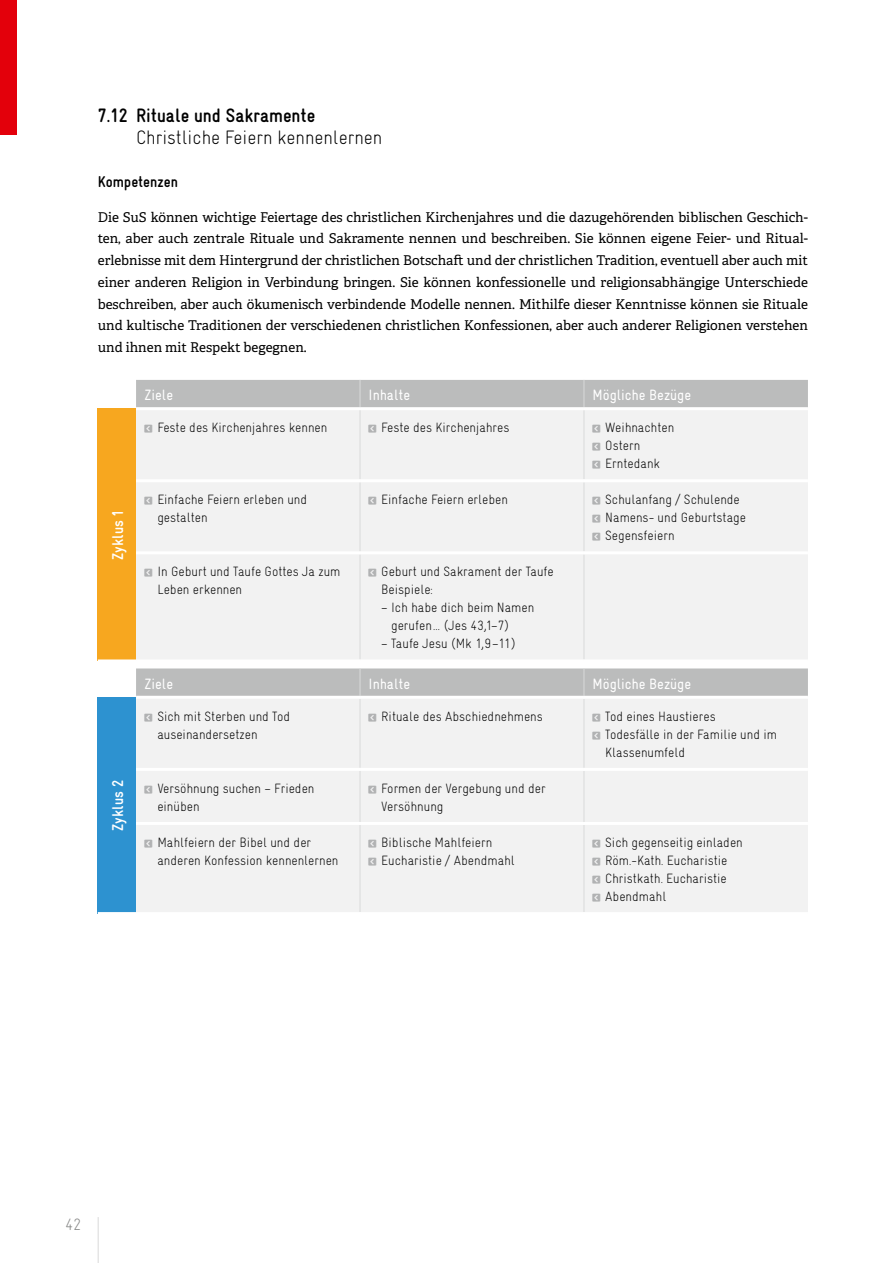
<style>
.page{position:relative;width:893px;height:1263px;background:#fff}
.page>*{position:absolute;margin:0;border:0;box-sizing:border-box;transform-origin:0 0}
.t1{font:300 19.5px "Gravur Condensed";color:#000}
.t2{font:700 19.5px "Gravur Condensed";color:#000}
.t3{font:300 16.5px "Gravur Condensed";color:#868786}
.t4{font:700 15.75px "Gravur Condensed";color:#fff}
.t5{font:700 15.75px "Gravur Condensed";color:#000}
.t6{font:15px "Gravur Condensed";color:#fff}
.t7{font:300 13.5px/18px "Gravur Condensed";color:#000}
.t8{font:13.5px/21.8px "Adelle";color:#000;text-align:justify}
</style>
<div class="page">
<div style="left:0;top:0;width:17px;height:135px;background:#e3000b"></div>
<hr style="left:98px;top:1217px;width:1px;height:46px;background:#d9dada">
<div style="left:98px;top:409px;width:38px;height:252px;background:#f7a71f"></div>
<div style="left:136px;top:410px;width:672px;height:249px;background:#f2f2f2"></div>
<div style="left:136px;top:380px;width:672px;height:27px;background:#bbbcbc"></div>
<hr style="left:360px;top:410px;width:1px;height:69px;background:#d9dada">
<hr style="left:584px;top:410px;width:1px;height:69px;background:#d9dada">
<hr style="left:360px;top:482px;width:1px;height:69px;background:#d9dada">
<hr style="left:584px;top:482px;width:1px;height:69px;background:#d9dada">
<hr style="left:360px;top:554px;width:1px;height:105px;background:#d9dada">
<hr style="left:584px;top:554px;width:1px;height:105px;background:#d9dada">
<hr style="left:98px;top:659px;width:38px;height:3px;background:#fff">
<hr style="left:136px;top:479px;width:224px;height:3px;background:#fff">
<hr style="left:360px;top:479px;width:224px;height:3px;background:#fff">
<hr style="left:584px;top:479px;width:224px;height:3px;background:#fff">
<hr style="left:136px;top:551px;width:224px;height:3px;background:#fff">
<hr style="left:360px;top:551px;width:224px;height:3px;background:#fff">
<hr style="left:584px;top:551px;width:224px;height:3px;background:#fff">
<div style="left:98px;top:697px;width:38px;height:216px;background:#2d92d0"></div>
<div style="left:136px;top:699px;width:672px;height:213px;background:#f2f2f2"></div>
<svg style="left:136px;top:668px;width:672px;height:28px;background:#bcbdbd"></svg>
<hr style="left:360px;top:699px;width:1px;height:69px;background:#d9dada">
<hr style="left:584px;top:699px;width:1px;height:69px;background:#d9dada">
<hr style="left:360px;top:771px;width:1px;height:51px;background:#d9dada">
<hr style="left:584px;top:771px;width:1px;height:51px;background:#d9dada">
<hr style="left:360px;top:825px;width:1px;height:87px;background:#d9dada">
<hr style="left:584px;top:825px;width:1px;height:87px;background:#d9dada">
<hr style="left:98px;top:912px;width:38px;height:3px;background:#fff">
<hr style="left:136px;top:768px;width:224px;height:3px;background:#fff">
<hr style="left:360px;top:768px;width:224px;height:3px;background:#fff">
<hr style="left:584px;top:768px;width:224px;height:3px;background:#fff">
<hr style="left:136px;top:822px;width:224px;height:3px;background:#fff">
<hr style="left:360px;top:822px;width:224px;height:3px;background:#fff">
<hr style="left:584px;top:822px;width:224px;height:3px;background:#fff">
<svg style="left:145px;top:425px;width:7px;height:8px"></svg>
<svg style="left:369px;top:425px;width:7px;height:8px"></svg>
<svg style="left:592px;top:425px;width:8px;height:8px"></svg>
<svg style="left:592px;top:443px;width:8px;height:8px"></svg>
<svg style="left:592px;top:461px;width:8px;height:8px"></svg>
<svg style="left:145px;top:497px;width:7px;height:8px"></svg>
<svg style="left:369px;top:497px;width:7px;height:8px"></svg>
<svg style="left:592px;top:497px;width:8px;height:8px"></svg>
<svg style="left:592px;top:515px;width:8px;height:8px"></svg>
<svg style="left:592px;top:533px;width:8px;height:8px"></svg>
<svg style="left:145px;top:569px;width:7px;height:8px"></svg>
<svg style="left:369px;top:569px;width:7px;height:8px"></svg>
<svg style="left:145px;top:713px;width:7px;height:8px"></svg>
<svg style="left:369px;top:713px;width:7px;height:8px"></svg>
<svg style="left:592px;top:713px;width:8px;height:8px"></svg>
<svg style="left:592px;top:731px;width:8px;height:8px"></svg>
<svg style="left:145px;top:785px;width:7px;height:8px"></svg>
<svg style="left:369px;top:785px;width:7px;height:8px"></svg>
<svg style="left:145px;top:839px;width:7px;height:8px"></svg>
<svg style="left:369px;top:839px;width:7px;height:8px"></svg>
<svg style="left:369px;top:857px;width:7px;height:8px"></svg>
<svg style="left:592px;top:839px;width:8px;height:8px"></svg>
<svg style="left:592px;top:857px;width:8px;height:8px"></svg>
<svg style="left:592px;top:875px;width:8px;height:8px"></svg>
<svg style="left:592px;top:893px;width:8px;height:8px"></svg>
<h1 class="t2" style="left:98px;top:104px;width:219px">7.12 Rituale und Sakramente</h1>
<h1 class="t1" style="left:136px;top:127px;width:248px">Christliche Feiern kennenlernen</h1>
<p class="t5" style="left:98px;top:173px;width:82px">Kompetenzen</p>
<p class="t8" style="left:98px;top:206px;width:712px">Die SuS können wichtige Feiertage des christlichen Kirchenjahres und die dazugehörenden biblischen Geschich&shy;ten, aber auch zentrale Rituale und Sakramente nennen und beschreiben. Sie können eigene Feier- und Ritual&shy;erlebnisse mit dem Hintergrund der christlichen Botschaft und der christlichen Tradition, eventuell aber auch mit einer anderen Religion in Verbindung bringen. Sie können konfessionelle und religionsabhängige Unterschiede beschreiben, aber auch ökumenisch verbindende Modelle nennen. Mithilfe dieser Kenntnisse können sie Rituale und kultische Traditionen der verschiedenen christlichen Konfessionen, aber auch anderer Religionen verstehen und ihnen mit Respekt begegnen.</p>
<p class="t6" style="left:145px;top:387px;width:30px">Ziele</p>
<p class="t6" style="left:369px;top:387px;width:43px">Inhalte</p>
<p class="t6" style="left:592px;top:387px;width:100px">Mögliche Bezüge</p>
<p class="t4" style="left:109px;top:560px;width:52px;rotate:-90deg">Zyklus 1</p>
<p class="t4" style="left:109px;top:831px;width:52px;rotate:-90deg">Zyklus 2</p>
<p class="t7" style="left:157px;top:418px;width:171px">Feste des Kirchenjahres kennen</p>
<p class="t7" style="left:381px;top:418px;width:130px">Feste des Kirchenjahres</p>
<p class="t7" style="left:605px;top:418px;width:70px">Weihnachten<br>Ostern<br>Erntedank</p>
<p class="t7" style="left:157px;top:490px;width:151px">Einfache Feiern erleben und gestalten</p>
<p class="t7" style="left:381px;top:490px;width:128px">Einfache Feiern erleben</p>
<p class="t7" style="left:605px;top:490px;width:142px">Schulanfang / Schulende<br>Namens- und Geburtstage<br>Segensfeiern</p>
<p class="t7" style="left:157px;top:563px;width:185px">In Geburt und Taufe Gottes Ja zum<br>Leben erkennen</p>
<p class="t7" style="left:381px;top:563px;width:174px">Geburt und Sakrament der Taufe<br>Beispiele:</p>
<p class="t7" style="left:391px;top:599px;width:145px;text-indent:-10px">– Ich habe dich beim Namen gerufen… (Jes 43,1–7)</p>
<p class="t7" style="left:381px;top:635px;width:136px">– Taufe Jesu (Mk 1,9–11)</p>
<p class="t6" style="left:145px;top:675px;width:30px">Ziele</p>
<p class="t6" style="left:369px;top:675px;width:43px">Inhalte</p>
<p class="t6" style="left:592px;top:675px;width:100px">Mögliche Bezüge</p>
<p class="t7" style="left:157px;top:707px;width:134px">Sich mit Sterben und Tod auseinandersetzen</p>
<p class="t7" style="left:381px;top:707px;width:163px">Rituale des Abschiednehmens</p>
<p class="t7" style="left:605px;top:707px;width:173px">Tod eines Haustieres<br>Todesfälle in der Familie und im<br>Klassenumfeld</p>
<p class="t7" style="left:157px;top:779px;width:159px">Versöhnung suchen – Frieden einüben</p>
<p class="t7" style="left:381px;top:779px;width:166px">Formen der Vergebung und der<br>Versöhnung</p>
<p class="t7" style="left:157px;top:833px;width:183px">Mahlfeiern der Bibel und der anderen Konfession kennenlernen</p>
<p class="t7" style="left:381px;top:833px;width:135px">Biblische Mahlfeiern<br>Eucharistie / Abendmahl</p>
<p class="t7" style="left:605px;top:833px;width:139px">Sich gegenseitig einladen<br>Röm.-Kath. Eucharistie<br>Christkath. Eucharistie<br>Abendmahl</p>
<p class="t3" style="left:65px;top:1215px;width:18px">42</p>
</div>
